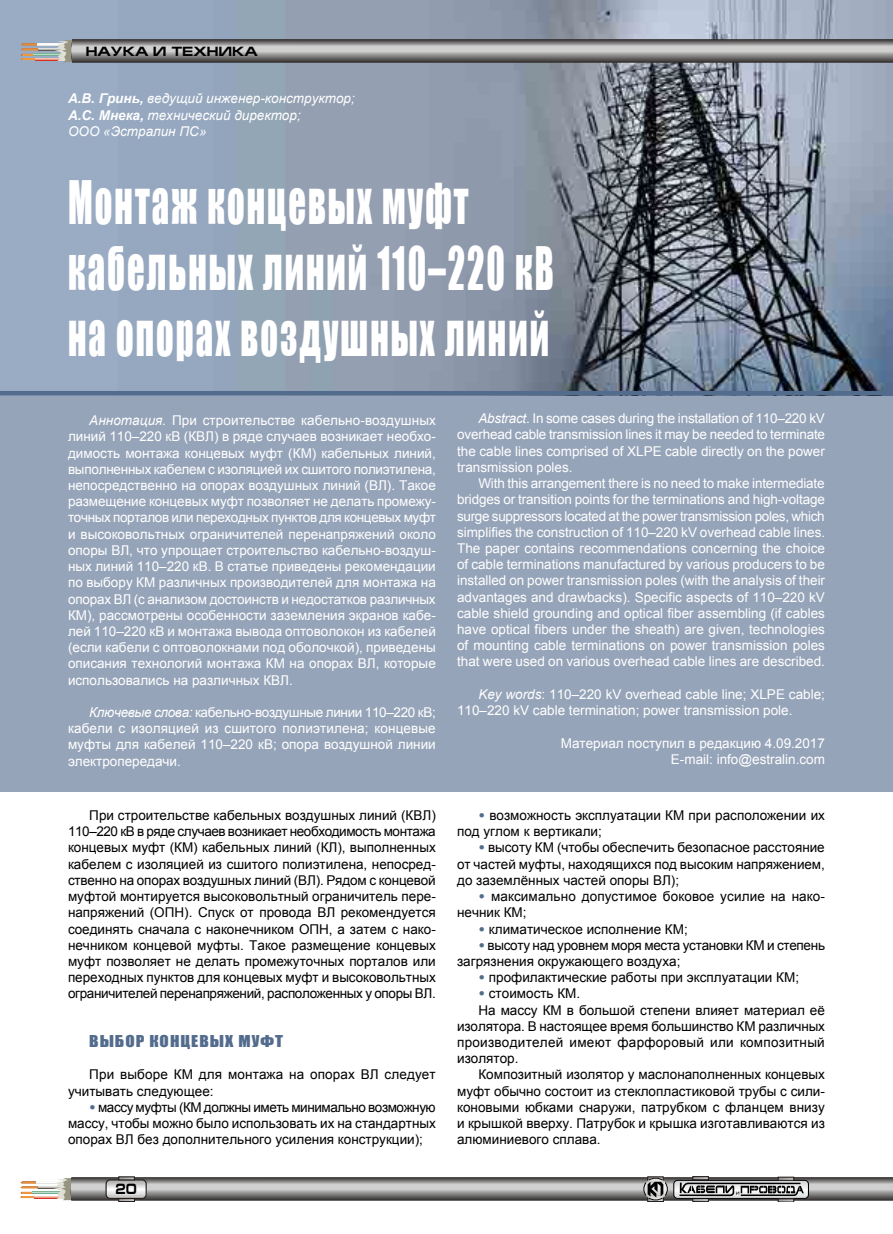
<style>
.page{position:relative;width:893px;height:1234px;background:#fff}
.page>*{position:absolute;margin:0;border:0;box-sizing:border-box;transform-origin:0 0}
.t1{font:55.05px/66px "Impact";letter-spacing:.06em;color:#fff;scale:.63 1}
.t2{font:15px "Impact";letter-spacing:.06em;color:#536c8d;scale:1.14 1}
.t3{font:700 15px "Europe Ext";color:#000;scale:.8 1}
.t4{font:13.5px/16.2px "Arial";color:#fff;text-align:justify}
.t5{font:13.5px/16.2px "Arial";color:#000;text-align:justify}
.t6{font:italic 13.5px/16.2px "Arial";color:#fff}
.t7{font:13.5px/16.2px "Arial";letter-spacing:-.02em;color:#000}
.t8{font:13.5px "Arial";letter-spacing:.02em;color:#000}
.t9{font:700 13.5px "Europe Ext";color:#000}
.s1{font-weight:700}
.s2{font-style:italic}
.s3{font-weight:900;color:#536c8d}
</style>
<div class="page">
<div style="left:0;top:0;width:893px;height:791px;background:#96a4b9"></div>
<img style="left:0;top:0;width:893px;height:391px">
<svg style="left:21px;top:1176px;width:872px;height:25px;background:#949291"></svg>
<hr style="left:0;top:391px;width:893px;height:4px;background:#536c8d">
<svg style="left:21px;top:39px;width:872px;height:24px;background:#8f8d8c"></svg>
<p class="t9" style="left:86px;top:44px;width:173px">НАУКА И ТЕХНИКА</p>
<p class="t6" style="left:68px;top:91px;width:288px"><span class="s1">А.В. Гринь,</span> ведущий инженер-конструктор;<br><span class="s1">А.С. Мнека,</span> технический директор;<br>ООО «Эстралин ПС»</p>
<h1 class="t1" style="left:68px;top:168px;width:773px">Монтаж концевых муфт кабельных линий 110–220 кВ на опорах воздушных линий</h1>
<p class="t4" style="left:68px;top:412px;width:369px;text-indent:21px"><span class="s2">Аннотация.</span> При строительстве кабельно-воздушных линий 110–220 кВ (КВЛ) в ряде случаев возникает необхо&shy;димость монтажа концевых муфт (КМ) кабельных линий, выполненных кабелем с изоляцией их сшитого полиэтилена, непосредственно на опорах воздушных линий (ВЛ). Такое размещение концевых муфт позволяет не делать промежу&shy;точных порталов или переходных пунктов для концевых муфт и высоковольтных ограничителей перенапряжений около опоры ВЛ, что упрощает строительство кабельно-воздуш&shy;ных линий 110–220 кВ. В статье приведены рекомендации по выбору КМ различных производителей для монтажа на опорах ВЛ (с анализом достоинств и недостатков различных КМ), рассмотрены особенности заземления экранов кабе&shy;лей 110–220 кВ и монтажа вывода оптоволокон из кабелей (если кабели с оптоволокнами под оболочкой), приведены описания технологий монтажа КМ на опорах ВЛ, которые использовались на различных КВЛ.</p>
<p class="t4" style="left:68px;top:704px;width:369px;text-indent:21px"><span class="s2">Ключевые слова:</span> кабельно-воздушные линии 110–220 кВ; кабели с изоляцией из сшитого полиэтилена; концевые муфты для кабелей 110–220 кВ; опора воздушной линии электропередачи.</p>
<p class="t5" style="left:68px;top:807px;width:369px;text-indent:21px">При строительстве кабельных воздушных линий (КВЛ)<br>110–220 кВ в ряде случаев возникает необходимость монтажа концевых муфт (КМ) кабельных линий (КЛ), выполненных кабелем с изоляцией из сшитого полиэтилена, непосред&shy;ственно на опорах воздушных линий (ВЛ). Рядом с концевой муфтой монтируется высоковольтный ограничитель пере&shy;напряжений (ОПН). Спуск от провода ВЛ рекомендуется соединять сначала с наконечником ОПН, а затем с нако&shy;нечником концевой муфты. Такое размещение концевых муфт позволяет не делать промежуточных порталов или переходных пунктов для концевых муфт и высоковольтных ограничителей перенапряжений, расположенных у опоры ВЛ.</p>
<p class="t2" style="left:89px;top:1029px;width:63px">Выбор кон</p>
<p class="t2" style="left:181px;top:1029px;width:91px">цев ых муфт</p>
<p class="t5" style="left:68px;top:1066px;width:369px;text-indent:21px">При выборе КМ для монтажа на опорах ВЛ следует учитывать следующее:</p>
<p class="t5" style="left:68px;top:1098px;width:369px;text-indent:21px"><span class="s3">•</span> массу муфты (КМ должны иметь минимально возможную массу, чтобы можно было использовать их на стандартных опорах ВЛ без дополнительного усиления конструкции);</p>
<p class="t3" style="left:115px;top:1180px;width:28px">20</p>
<p class="t4" style="left:457px;top:410px;width:369px;text-indent:21px"><span class="s2">Abstract</span>. In some cases during the installation of 110–220 kV overhead cable transmission lines it may be needed to terminate the cable lines comprised of XLPE cable directly on the power transmission poles.</p>
<p class="t4" style="left:457px;top:475px;width:369px;text-indent:21px">With this arrangement there is no need to make intermediate bridges or transition points for the terminations and high-voltage surge suppressors located at the power transmission poles, which simplifies the construction of 110–220 kV overhead cable lines.<br>The paper contains recommendations concerning the choice of cable terminations manufactured by various producers to be installed on power transmission poles (with the analysis of their advantages and drawbacks). Specific aspects of 110–220 kV cable shield grounding and optical fiber assembling (if cables have optical fibers under the sheath) are given, technologies of mounting cable terminations on power transmission poles that were used on various overhead cable lines are described.</p>
<p class="t4" style="left:457px;top:685px;width:369px;text-indent:21px"><span class="s2">Key words</span>: 110–220 kV overhead cable line; XLPE cable;<br>110–220 kV cable termination; power transmission pole.</p>
<p class="t4" style="left:561px;top:734px;width:266px;text-align:right">Материал поступил в редакцию 4.09.2017<br>E-mail: info@estralin.com</p>
<p class="t5" style="left:457px;top:807px;width:369px;text-indent:21px"><span class="s3">•</span> возможность эксплуатации КМ при расположении их под углом к вертикали;</p>
<p class="t5" style="left:457px;top:839px;width:369px;text-indent:21px"><span class="s3">•</span> высоту КМ (чтобы обеспечить безопасное расстояние от частей муфты, находящихся под высоким напряжением, до заземлённых частей опоры ВЛ);</p>
<p class="t5" style="left:457px;top:888px;width:369px;text-indent:21px"><span class="s3">•</span> максимально допустимое боковое усилие на нако&shy;нечник КМ;</p>
<p class="t5" style="left:478px;top:920px;width:211px"><span class="s3">•</span> климатическое исполнение КМ;</p>
<p class="t7" style="left:457px;top:936px;width:369px;text-indent:21px"><span class="s3">•</span> высоту над уровнем моря места установки КМ и степень загрязнения окружающего воздуха;</p>
<p class="t5" style="left:478px;top:969px;width:322px"><span class="s3">•</span> профилактические работы при эксплуатации КМ;</p>
<p class="t5" style="left:478px;top:985px;width:103px"><span class="s3">•</span> стоимость КМ.</p>
<p class="t5" style="left:478px;top:1001px;width:348px">На массу КМ в большой степени влияет материал её</p>
<p class="t5" style="left:457px;top:1017px;width:369px">изолятора. В настоящее время большинство КМ различных</p>
<p class="t8" style="left:457px;top:1032px;width:369px">производителей имеют фарфоровый или композитный</p>
<p class="t5" style="left:457px;top:1050px;width:63px">изолятор.</p>
<p class="t5" style="left:478px;top:1066px;width:348px">Композитный изолятор у маслонаполненных концевых</p>
<p class="t5" style="left:457px;top:1082px;width:369px">муфт обычно состоит из стеклопластиковой трубы с сили-</p>
<p class="t5" style="left:457px;top:1098px;width:369px">коновыми юбками снаружи, патрубком с фланцем внизу</p>
<p class="t5" style="left:457px;top:1114px;width:369px">и крышкой вверху. Патрубок и крышка изготавливаются из</p>
<p class="t5" style="left:457px;top:1131px;width:145px">алюминиевого сплава.</p>
</div>
